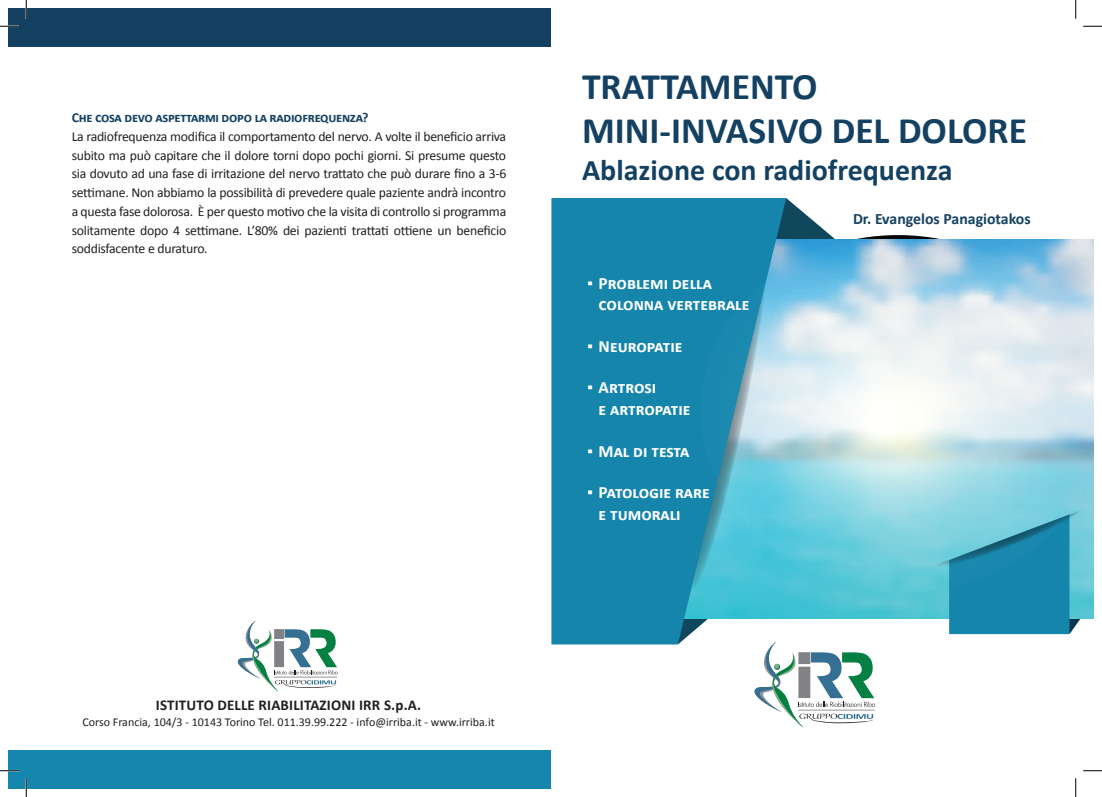
<style>
.page{position:relative;width:1102px;height:797px;background:#fff}
.page>*{position:absolute;margin:0;border:0;box-sizing:border-box;transform-origin:0 0}
.t1{font:700 37.5px "Calibri";color:#144162}
.t2{font:700 30px "Calibri";color:#144162}
.t3{font:700 17.25px "Calibri";color:#fff}
.t4{font:700 15.75px "Calibri";color:#144162}
.t5{font:700 15px "Calibri";letter-spacing:.01em;color:#231f20}
.t6{font:13.75px/18.8px "Calibri";letter-spacing:-.02em;color:#231f20;text-align:justify}
.t7{font:700 13.75px "Calibri";letter-spacing:-.02em;color:#144162}
.t8{font:12px "Calibri";color:#231f20}
</style>
<div class="page">
<svg style="left:934px;top:592px;width:159px;height:42px;background:#3097b7"></svg>
<div style="left:551px;top:198px;width:104px;height:446px;background:#1585ac"></div>
<svg style="left:874px;top:235px;width:219px;height:357px;background:#97cbdd"></svg>
<svg style="left:874px;top:320px;width:117px;height:199px"></svg>
<svg style="left:655px;top:198px;width:219px;height:530px"></svg>
<svg style="left:237px;top:620px;width:100px;height:71px"></svg>
<div style="left:9px;top:749px;width:542px;height:39px;background:#1586ad"></div>
<div style="left:9px;top:9px;width:542px;height:38px;background:#144162"></div>
<svg style="left:0;top:25px;width:19px;height:2px"></svg>
<svg style="left:1083px;top:25px;width:18px;height:2px"></svg>
<svg style="left:0;top:770px;width:19px;height:1px"></svg>
<svg style="left:1083px;top:770px;width:18px;height:1px"></svg>
<svg style="left:25px;top:0;width:2px;height:19px"></svg>
<svg style="left:25px;top:778px;width:2px;height:19px"></svg>
<svg style="left:1075px;top:0;width:1px;height:19px"></svg>
<svg style="left:1075px;top:778px;width:1px;height:19px"></svg>
<p class="t7" style="left:72px;top:109px;width:298px">Che cosa devo aspettarmi dopo la radiofrequenza?</p>
<p class="t6" style="left:72px;top:127px;width:436px">La radiofrequenza modifica il comportamento del nervo. A volte il beneficio arriva subito ma può capitare che il dolore torni dopo pochi giorni. Si presume questo sia dovuto ad una fase di irritazione del nervo trattato che può durare fino a 3-6 settimane. Non abbiamo la possibilità di prevedere quale paziente andrà incontro a questa fase dolorosa. È per questo motivo che la visita di controllo si programma solitamente dopo 4 settimane. L’80% dei pazienti trattati ottiene un beneficio soddisfacente e duraturo.</p>
<p class="t5" style="left:156px;top:695px;width:267px">ISTITUTO DELLE RIABILITAZIONI IRR S.p.A.</p>
<p class="t8" style="left:82px;top:714px;width:414px">Corso Francia, 104/3 - 10143 Torino Tel. 011.39.99.222 - info@irriba.it - www.irriba.it</p>
<p class="t1" style="left:582px;top:63px;width:237px">TRATTAMENTO</p>
<p class="t1" style="left:582px;top:107px;width:446px">MINI-INVASIVO DEL DOLORE</p>
<p class="t2" style="left:582px;top:151px;width:372px">Ablazione con radiofrequenza</p>
<p class="t3" style="left:587px;top:272px;width:126px">▪ Problemi della</p>
<p class="t3" style="left:598px;top:293px;width:152px">colonna vertebrale</p>
<p class="t3" style="left:587px;top:335px;width:97px">▪ Neuropatie</p>
<p class="t3" style="left:587px;top:376px;width:71px">▪ Artrosi</p>
<p class="t3" style="left:598px;top:398px;width:93px">e artropatie</p>
<p class="t3" style="left:587px;top:440px;width:104px">▪ Mal di testa</p>
<p class="t3" style="left:587px;top:481px;width:124px">▪ Patologie rare</p>
<p class="t3" style="left:598px;top:503px;width:84px">e tumorali</p>
<p class="t4" style="left:853px;top:209px;width:179px">Dr. Evangelos Panagiotakos</p>
</div>
